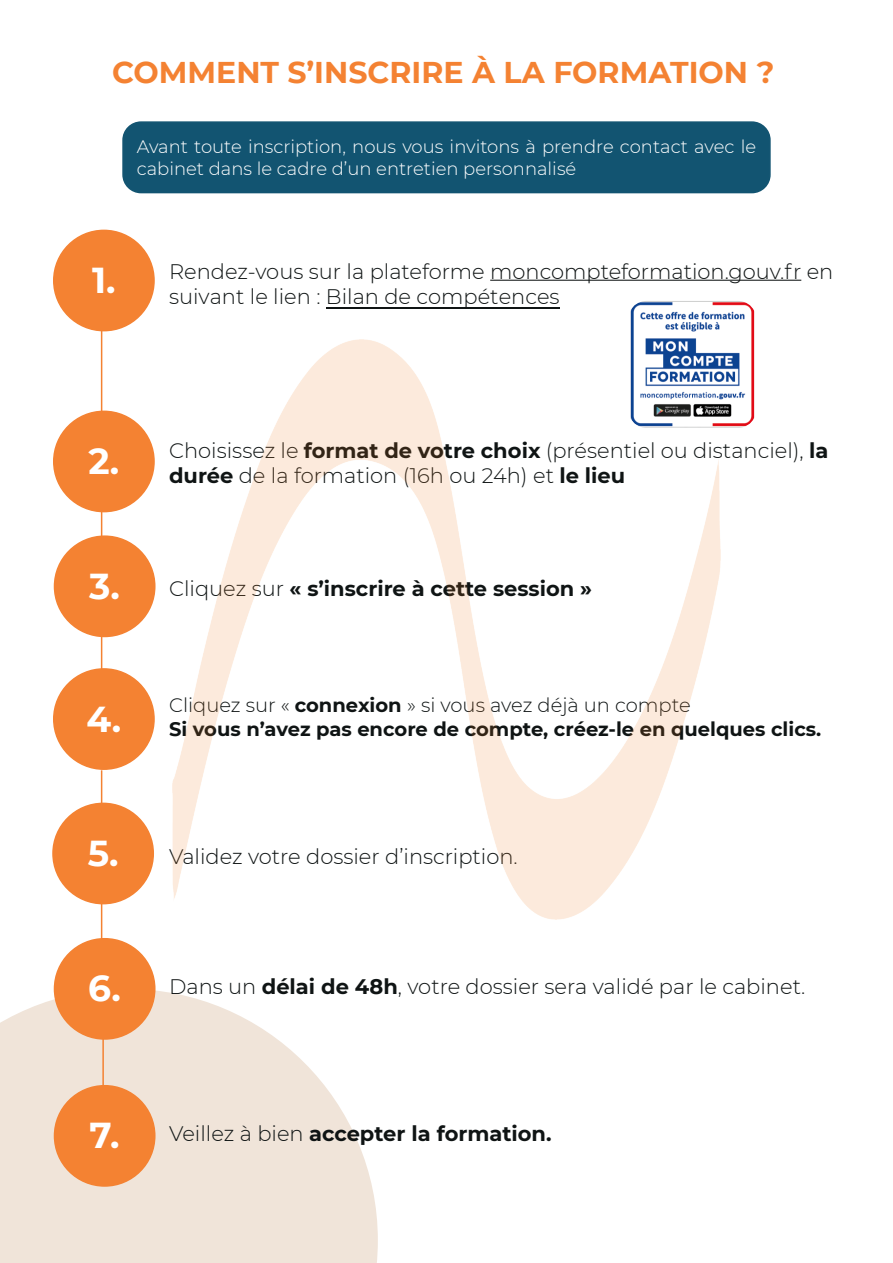
<style>
.page{position:relative;width:893px;height:1263px;background:#fff}
.page>*{position:absolute;margin:0;border:0;box-sizing:border-box;transform-origin:0 0}
.t1{font:700 36px "Montserrat";color:#fff}
.t2{font:700 30px "Montserrat";color:#f48232}
.t3{font:300 21px/25.2px "Montserrat";color:#0f1414}
.t4{font:700 21px "Montserrat";color:#0f1414}
.t5{font:700 19.5px "Montserrat";color:#0f1414}
.t6{font:300 19.5px "Montserrat";color:#0f1414}
.t7{font:300 18px/21.6px "Montserrat";color:#fff}
.s1{font-weight:700}
.s2{font-weight:300}
</style>
<div class="page">
<svg style="left:0;top:989px;width:378px;height:274px;fill:#f0e4d9"></svg>
<div style="left:123px;top:122px;width:647px;height:71px;background:#125471;border-radius:18px"></div>
<div style="left:122px;top:121px;width:649px;height:72px;border:2px solid #125471;border-radius:18px"></div>
<div style="left:54px;top:230px;width:100px;height:101px;background:#f48232;border-radius:50%"></div>
<div style="left:53px;top:230px;width:102px;height:101px;border:2px solid #f48232;border-radius:50%"></div>
<img style="left:630px;top:301px;width:124px;height:127px">
<hr style="left:490px;top:280px;width:311px;height:1px;background:#0f1414">
<div style="left:54px;top:411px;width:100px;height:101px;background:#f48232;border-radius:50%"></div>
<div style="left:53px;top:411px;width:102px;height:101px;border:2px solid #f48232;border-radius:50%"></div>
<hr style="left:101px;top:302px;width:1px;height:130px;background:#f48232">
<div style="left:54px;top:536px;width:101px;height:100px;background:#f48232;border-radius:50%"></div>
<div style="left:54px;top:535px;width:102px;height:102px;border:2px solid #f48232;border-radius:50%"></div>
<hr style="left:101px;top:495px;width:1px;height:67px;background:#f48232">
<div style="left:54px;top:669px;width:100px;height:100px;background:#f48232;border-radius:50%"></div>
<div style="left:53px;top:668px;width:102px;height:102px;border:2px solid #f48232;border-radius:50%"></div>
<hr style="left:101px;top:622px;width:1px;height:67px;background:#f48232">
<div style="left:53px;top:803px;width:100px;height:101px;background:#f48232;border-radius:50%"></div>
<div style="left:52px;top:803px;width:102px;height:101px;border:2px solid #f48232;border-radius:50%"></div>
<hr style="left:101px;top:770px;width:1px;height:68px;background:#f48232">
<hr style="left:101px;top:886px;width:1px;height:67px;background:#f48232">
<div style="left:54px;top:939px;width:101px;height:100px;background:#f48232;border-radius:50%"></div>
<div style="left:54px;top:938px;width:102px;height:102px;border:2px solid #f48232;border-radius:50%"></div>
<div style="left:54px;top:1086px;width:101px;height:100px;background:#f48232;border-radius:50%"></div>
<div style="left:54px;top:1085px;width:102px;height:102px;border:2px solid #f48232;border-radius:50%"></div>
<hr style="left:102px;top:1015px;width:2px;height:83px;background:#f48232">
<img style="left:172px;top:340px;width:549px;height:580px">
<hr style="left:326px;top:307px;width:234px;height:1px;background:#0f1414">
<p class="t2" style="left:112px;top:51px;width:664px">COMMENT S’INSCRIRE À LA FORMATION ?</p>
<p class="t7" style="left:137px;top:136px;width:621px">Avant toute inscription, nous vous invitons à prendre contact avec le cabinet dans le cadre d’un entretien personnalisé</p>
<p class="t1" style="left:92px;top:254px;width:25px">1.</p>
<p class="t3" style="left:169px;top:258px;width:666px">Rendez-vous sur la plateforme moncompteformation.gouv.fr en suivant le lien : Bilan de compétences</p>
<p class="t1" style="left:88px;top:435px;width:33px">2.</p>
<p class="t3" style="left:169px;top:437px;width:661px">Choisissez le <span class="s1">format de votre choix</span> (présentiel ou distanciel), <span class="s1">la durée</span> de la formation (16h ou 24h) et <span class="s1">le lieu</span></p>
<p class="t1" style="left:89px;top:560px;width:32px">3.</p>
<p class="t4" style="left:169px;top:573px;width:425px"><span class="s2">Cliquez sur</span> « s’inscrire à cette session »</p>
<p class="t1" style="left:86px;top:693px;width:36px">4.</p>
<p class="t6" style="left:169px;top:692px;width:523px">Cliquez sur « <span class="s1">connexion</span> » si vous avez déjà un compte</p>
<p class="t5" style="left:169px;top:715px;width:654px">Si vous n’avez pas encore de compte, créez-le en quelques clics.</p>
<p class="t1" style="left:88px;top:827px;width:32px">5.</p>
<p class="t3" style="left:169px;top:843px;width:350px">Validez votre dossier d’inscription.</p>
<p class="t1" style="left:88px;top:963px;width:34px">6.</p>
<p class="t3" style="left:169px;top:973px;width:638px">Dans un <span class="s1">délai de 48h</span>, votre dossier sera validé par le cabinet.</p>
<p class="t1" style="left:90px;top:1110px;width:31px">7.</p>
<p class="t4" style="left:169px;top:1119px;width:384px"><span class="s2">Veillez à bien</span> accepter la formation.</p>
</div>
